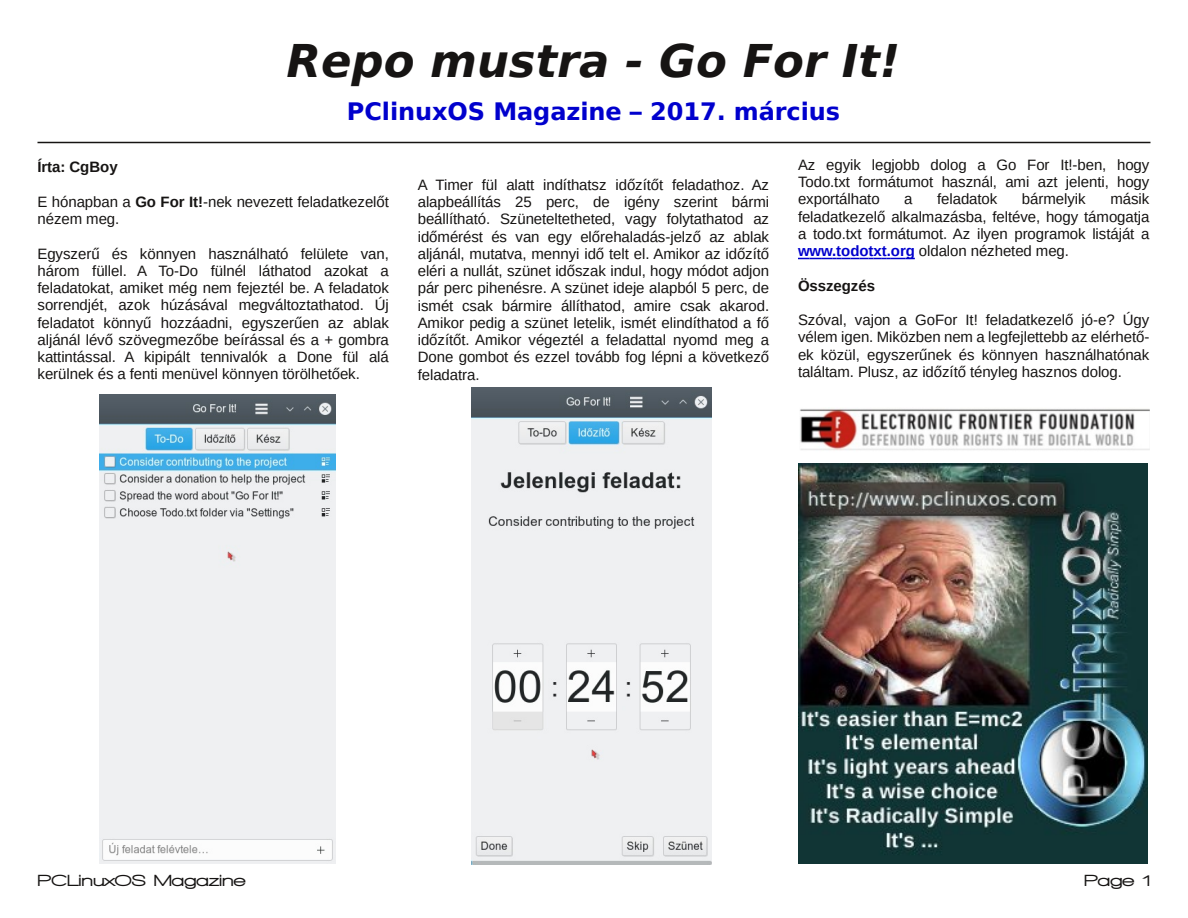
<style>
.page{position:relative;width:1188px;height:918px;background:#fff}
.page>*{position:absolute;margin:0;border:0;box-sizing:border-box;transform-origin:0 0}
.t1{font:italic 700 45px "Bitstream Vera Sans";color:#161413}
.t2{font:700 24px "Bitstream Vera Sans";letter-spacing:-.005em;color:#0000cd}
.t3{font:900 16.5px "Walkway Expand";letter-spacing:-.005em;color:#161413}
.t4{font:15px/17.2px "Liberation Sans";letter-spacing:-.005em;color:#161413;text-align:justify}
.t5{font:700 15px "Liberation Sans";letter-spacing:-.005em;color:#161413}
.s1{font-weight:700}
.s2{font-weight:700;color:#0000cd}
</style>
<div class="page">
<hr style="left:38px;top:142px;width:1112px;height:1px;background:#161413">
<svg style="left:798px;top:258px;width:117px;height:1px"></svg>
<img style="left:100px;top:394px;width:236px;height:469px">
<img style="left:471px;top:387px;width:240px;height:477px">
<img style="left:800px;top:408px;width:349px;height:42px">
<img style="left:798px;top:464px;width:350px;height:399px">
<h1 class="t1" style="left:287px;top:35px;width:615px">Repo mustra - Go For It!</h1>
<h2 class="t2" style="left:347px;top:98px;width:495px">PClinuxOS Magazine – 2017. március</h2>
<p class="t5" style="left:38px;top:159px;width:82px">Írta: CgBoy</p>
<p class="t4" style="left:38px;top:193px;width:353px">E hónapban a <span class="s1">Go For It!</span>-nek nevezett feladatkezelőt nézem meg.</p>
<p class="t4" style="left:38px;top:245px;width:353px">Egyszerű és könnyen használható felülete van, három füllel. A To-Do fülnél láthatod azokat a feladatokat, amiket még nem fejeztél be. A feladatok sorrendjét, azok húzásával megváltoztathatod. Új feladatot könnyű hozzáadni, egyszerűen az ablak aljánál lévő szövegmezőbe beírással és a + gombra kattintással. A kipipált tennivalók a Done fül alá kerülnek és a fenti menüvel könnyen törölhetőek.</p>
<p class="t4" style="left:418px;top:176px;width:353px">A Timer fül alatt indíthatsz időzítőt feladathoz. Az alapbeállítás 25 perc, de igény szerint bármi beállítható. Szüneteltetheted, vagy folytathatod az időmérést és van egy előrehaladás-jelző az ablak aljánál, mutatva, mennyi idő telt el. Amikor az időzítő eléri a nullát, szünet időszak indul, hogy módot adjon pár perc pihenésre. A szünet ideje alapból 5 perc, de ismét csak bármire állíthatod, amire csak akarod.<br>Amikor pedig a szünet letelik, ismét elindíthatod a fő időzítőt. Amikor végeztél a feladattal nyomd meg a Done gombot és ezzel tovább fog lépni a következő feladatra.</p>
<p class="t4" style="left:798px;top:156px;width:353px">Az egyik legjobb dolog a Go For It!-ben, hogy Todo.txt formátumot használ, ami azt jelenti, hogy exportálhato</p>
<p class="t4" style="left:798px;top:191px;width:353px;text-indent:312px">másik feladatkezelő alkalmazásba, feltéve, hogy támogatja a todo.txt formátumot. Az ilyen programok listáját a <span class="s2">www.todotxt.org</span> oldalon nézheted meg.</p>
<p class="t5" style="left:798px;top:277px;width:79px">Összegzés</p>
<p class="t4" style="left:798px;top:311px;width:353px">Szóval, vajon a GoFor It! feladatkezelő jó-e? Úgy vélem igen. Miközben nem a legfejlettebb az elérhető&shy;ek közül, egyszerűnek és könnyen használhatónak találtam. Plusz, az időzítő tényleg hasznos dolog.</p>
<p class="t4" style="left:904px;top:191px;width:10px">a</p>
<p class="t4" style="left:937px;top:191px;width:62px">feladatok</p>
<p class="t4" style="left:1022px;top:191px;width:65px">bármelyik</p>
<p class="t3" style="left:38px;top:871px;width:210px">PCLinuxOS Magazine</p>
<p class="t3" style="left:1084px;top:871px;width:68px">Page 1</p>
</div>
